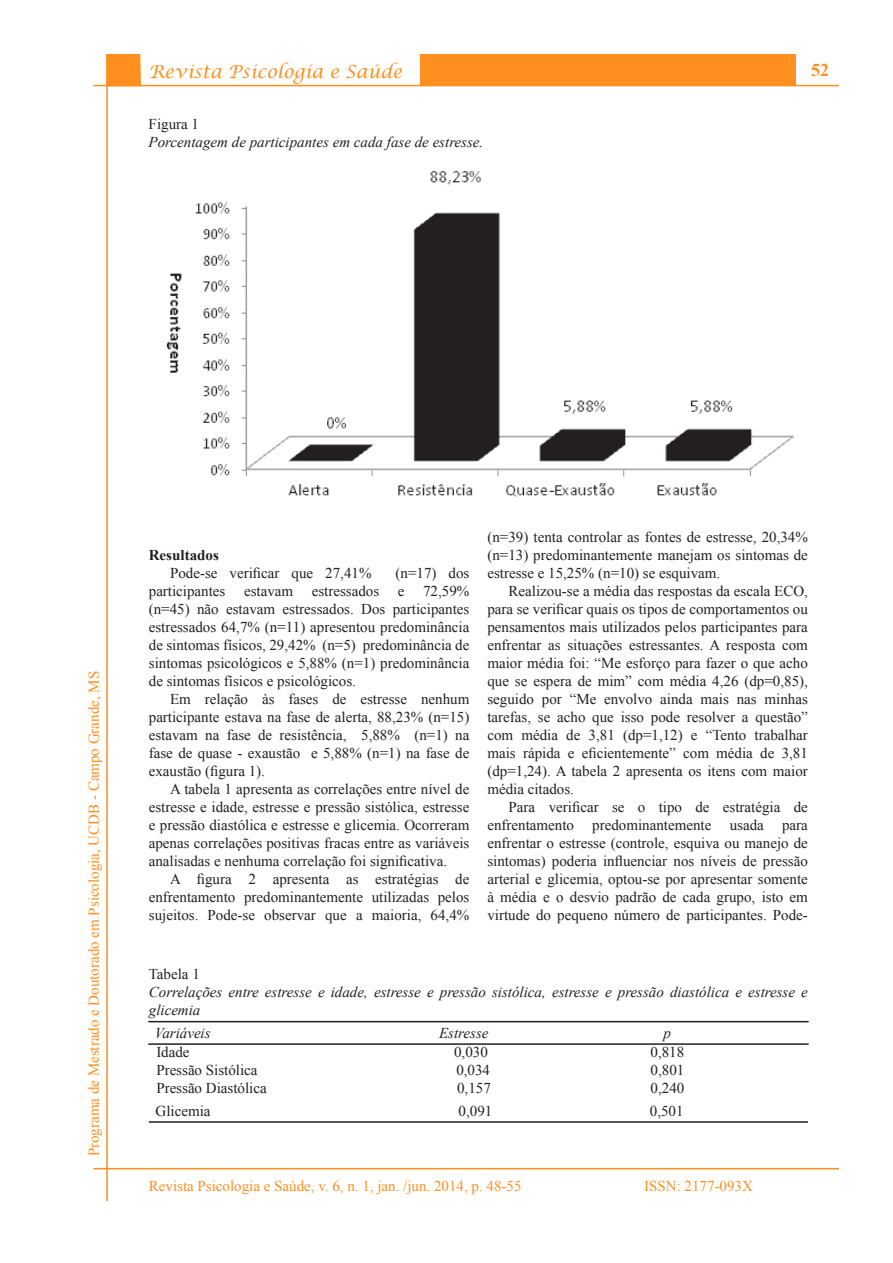
<style>
.page{position:relative;width:893px;height:1263px;background:#fff}
.page>*{position:absolute;margin:0;border:0;box-sizing:border-box;transform-origin:0 0}
.t1{font:italic 18px "Lucida Calligraphy";color:#ff8f1e}
.t2{font:700 18px "Times New Roman";color:#ff8f1e}
.Conteúdo{font:15px/18px "Times New Roman";color:#231f20;text-align:justify}
.Tabela_Descrição{font:italic 15px/18px "Times New Roman";color:#231f20}
.t3{font:15px "Times New Roman";color:#ff8f1e}
.Tabela__interno{font:15px "Times New Roman";color:#231f20}
.Tabela_Título_Princi{font:italic 15px "Times New Roman";color:#231f20}
.Tabela_Título_Princi-2{font:15px "Times New Roman";color:#231f20}
.Tabela__externo{font:15px "Times New Roman";color:#231f20}
.Conteúdo_Titulo_Secu{font:700 15px "Times New Roman";color:#231f20}
</style>
<div class="page">
<div style="left:420px;top:54px;width:376px;height:32px;background:#ff8f1e"></div>
<svg style="left:108px;top:54px;width:33px;height:31px"></svg>
<hr style="left:94px;top:85px;width:745px;height:1px;background:#ff8f1e">
<hr style="left:106px;top:54px;width:2px;height:1147px;background:#ff8f1e">
<hr style="left:94px;top:1168px;width:745px;height:1px;background:#ff8f1e">
<img style="left:166px;top:171px;width:629px;height:326px">
<hr style="left:148px;top:1021px;width:661px;height:1px;background:#231f20">
<hr style="left:148px;top:1043px;width:661px;height:2px;background:#231f20">
<hr style="left:149px;top:1121px;width:659px;height:2px;background:#231f20">
<p class="t1" style="left:149px;top:60px;width:255px">Revista Psicologia e Saúde</p>
<p class="Tabela__externo" style="left:149px;top:114px;width:52px">Figura 1</p>
<p class="Tabela_Descrição" style="left:149px;top:132px;width:336px">Porcentagem de participantes em cada fase de estresse.</p>
<p class="t2" style="left:811px;top:58px;width:19px">52</p>
<p class="t3" style="left:84px;top:1156px;width:487px;rotate:-90deg">Programa de Mestrado e Doutorado em Psicologia, UCDB - Campo Grande, MS</p>
<p class="Conteúdo_Titulo_Secu" style="left:149px;top:545px;width:72px">Resultados</p>
<p class="Conteúdo" style="left:170px;top:564px;width:203px">Pode-se verificar que 27,41%</p>
<p class="Conteúdo" style="left:149px;top:564px;width:322px;text-indent:247px">(n=17) dos participantes estavam estressados e 72,59% (n=45) não estavam estressados. Dos participantes estressados 64,7% (n=11) apresentou predominância de sintomas físicos, 29,42% (n=5) predominância de sintomas psicológicos e 5,88% (n=1) predominância de sintomas físicos e psicológicos.</p>
<p class="Conteúdo" style="left:149px;top:690px;width:322px;text-indent:21px">Em relação às fases de estresse nenhum participante estava na fase de alerta, 88,23% (n=15) estavam na fase de resistência, 5,88% (n=1) na fase de quase - exaustão e 5,88% (n=1) na fase de exaustão (figura 1).</p>
<p class="Conteúdo" style="left:149px;top:780px;width:322px;text-indent:21px">A tabela 1 apresenta as correlações entre nível de estresse e idade, estresse e pressão sistólica, estresse e pressão diastólica e estresse e glicemia. Ocorreram apenas correlações positivas fracas entre as variáveis analisadas e nenhuma correlação foi significativa.</p>
<p class="Conteúdo" style="left:149px;top:870px;width:322px;text-indent:21px">A figura 2 apresenta as estratégias de enfrentamento predominantemente utilizadas pelos sujeitos. Pode-se observar que a maioria, 64,4%</p>
<p class="Conteúdo" style="left:487px;top:528px;width:322px">(n=39) tenta controlar as fontes de estresse, 20,34% (n=13) predominantemente manejam os sintomas de estresse e 15,25% (n=10) se esquivam.</p>
<p class="Conteúdo" style="left:487px;top:582px;width:322px;text-indent:21px">Realizou-se a média das respostas da escala ECO, para se verificar quais os tipos de comportamentos ou pensamentos mais utilizados pelos participantes para enfrentar as situações estressantes. A resposta com maior média foi: “Me esforço para fazer o que acho que se espera de mim” com média 4,26 (dp=0,85), seguido por “Me envolvo ainda mais nas minhas tarefas, se acho que isso pode resolver a questão” com média de 3,81 (dp=1,12) e “Tento trabalhar mais rápida e eficientemente” com média de 3,81 (dp=1,24). A tabela 2 apresenta os itens com maior média citados.</p>
<p class="Conteúdo" style="left:487px;top:798px;width:322px;text-indent:21px">Para verificar se o tipo de estratégia de enfrentamento predominantemente usada para enfrentar o estresse (controle, esquiva ou manejo de sintomas) poderia influenciar nos níveis de pressão arterial e glicemia, optou-se por apresentar somente à média e o desvio padrão de cada grupo, isto em virtude do pequeno número de participantes. Pode-</p>
<p class="Tabela__externo" style="left:149px;top:964px;width:53px">Tabela 1</p>
<p class="Tabela_Descrição" style="left:149px;top:982px;width:661px">Correlações entre estresse e idade, estresse e pressão sistólica, estresse e pressão diastólica e estresse e glicemia</p>
<p class="Tabela_Título_Princi" style="left:155px;top:1023px;width:57px">Variáveis</p>
<p class="Tabela_Título_Princi" style="left:439px;top:1023px;width:51px">Estresse</p>
<p class="Tabela_Título_Princi" style="left:664px;top:1023px;width:9px">p</p>
<p class="Tabela_Título_Princi-2" style="left:156px;top:1042px;width:35px">Idade</p>
<p class="Tabela_Título_Princi-2" style="left:454px;top:1042px;width:35px">0,030</p>
<p class="Tabela_Título_Princi-2" style="left:650px;top:1042px;width:35px">0,818</p>
<p class="Tabela__interno" style="left:156px;top:1060px;width:103px">Pressão Sistólica</p>
<p class="Tabela__interno" style="left:456px;top:1060px;width:35px">0,034</p>
<p class="Tabela__interno" style="left:651px;top:1060px;width:35px">0,801</p>
<p class="Tabela__interno" style="left:156px;top:1078px;width:112px">Pressão Diastólica</p>
<p class="Tabela__interno" style="left:457px;top:1078px;width:35px">0,157</p>
<p class="Tabela__interno" style="left:651px;top:1078px;width:35px">0,240</p>
<p class="Tabela__interno" style="left:156px;top:1101px;width:56px">Glicemia</p>
<p class="Tabela__interno" style="left:459px;top:1101px;width:35px">0,091</p>
<p class="Tabela__interno" style="left:650px;top:1101px;width:35px">0,501</p>
<p class="t3" style="left:149px;top:1175px;width:374px">Revista Psicologia e Saúde, v. 6, n. 1, jan. /jun. 2014, p. 48-55</p>
<p class="t3" style="left:644px;top:1175px;width:110px">ISSN: 2177-093X</p>
</div>
